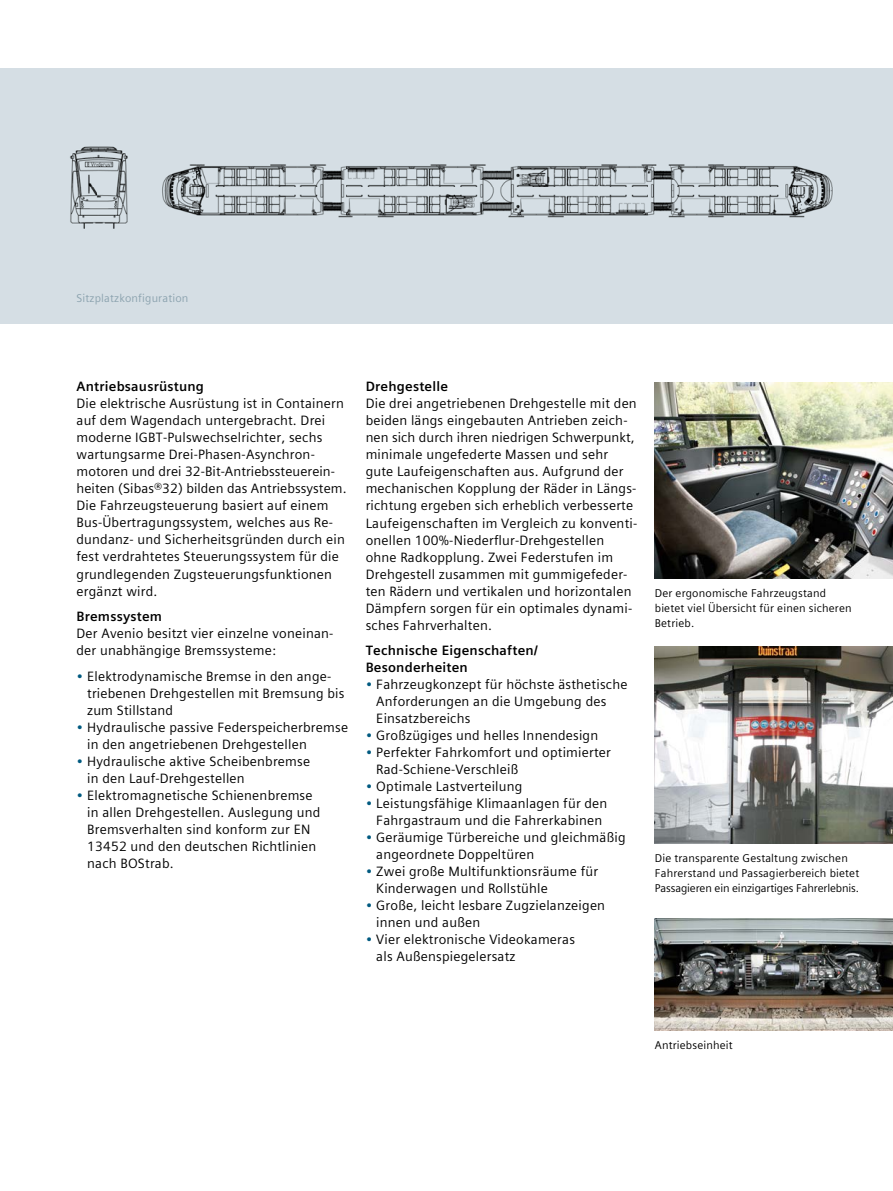
<style>
.page{position:relative;width:893px;height:1191px;background:#fff}
.page>*{position:absolute;margin:0;border:0;box-sizing:border-box;transform-origin:0 0}
.t1{font:13.5px/17px "Siemens Sans Global";letter-spacing:.015em;color:#000}
.t2{font:700 13.5px/17px "Siemens Sans Global";letter-spacing:.015em;color:#000}
.t3{font:11.25px/14.7px "Siemens Sans Global";letter-spacing:.015em;color:#000}
.t4{font:11.25px "Siemens Sans Global";letter-spacing:.015em;color:#8ca3af}
.s1{color:#005a80}
</style>
<div class="page">
<div style="left:0;top:68px;width:893px;height:255px;background:#d5dee4"></div>
<img style="left:162px;top:164px;width:671px;height:54px">
<img style="left:70px;top:146px;width:58px;height:83px">
<img style="left:655px;top:383px;width:238px;height:195px">
<img style="left:655px;top:646px;width:238px;height:197px">
<img style="left:655px;top:918px;width:238px;height:112px">
<p class="t4" style="left:77px;top:289px;width:113px">Sitzplatzkonfiguration</p>
<p class="t2" style="left:77px;top:378px;width:129px">Antriebsausrüstung</p>
<p class="t1" style="left:77px;top:395px;width:271px">Die elektrische Ausrüstung ist in Containern auf dem Wagendach unter gebracht. Drei moderne IGBT-Pulswechsel richter, sechs wartungsarme Drei- Phasen-Asynchron&shy;motoren und drei 32-Bit-Antriebssteuerein&shy;heiten (Sibas®32) bilden das Antriebssystem.<br>Die Fahrzeugsteuerung basiert auf einem Bus-Über tragungssystem, welches aus Re&shy;dundanz- und Sicherheitsgründen durch ein fest verdrahtetes Steuerungssystem für die grundlegenden Zugsteuerungsfunktionen ergänzt wird.</p>
<p class="t2" style="left:77px;top:608px;width:87px">Bremssystem</p>
<p class="t1" style="left:77px;top:625px;width:258px">Der Avenio besitzt vier einzelne voneinan&shy;der unabhängige Bremssysteme:</p>
<p class="t1" style="left:87px;top:667px;width:259px;text-indent:-11px"><span class="s1">•</span> Elektrodynamische Bremse in den ange&shy;triebenen Drehgestellen mit Bremsung bis zum Stillstand</p>
<p class="t1" style="left:87px;top:718px;width:262px;text-indent:-11px"><span class="s1">•</span> Hydraulische passive Federspeicherbremse in den angetriebenen Dreh gestellen</p>
<p class="t1" style="left:87px;top:752px;width:225px;text-indent:-11px"><span class="s1">•</span> Hydraulische aktive Scheibenbremse in den Lauf-Drehgestellen</p>
<p class="t1" style="left:87px;top:786px;width:235px;text-indent:-11px"><span class="s1">•</span> Elektromagnetische Schienenbremse in allen Drehgestellen. Auslegung und<br>Bremsverhalten sind konform zur EN<br>13452 und den deutschen Richtlinien nach BOStrab.</p>
<p class="t2" style="left:366px;top:378px;width:84px">Drehgestelle</p>
<p class="t1" style="left:366px;top:395px;width:273px">Die drei angetriebenen Drehgestelle mit den beiden längs eingebauten Antrieben zeich&shy;nen sich durch ihren niedrigen Schwerpunkt, minimale ungefederte Massen und sehr gute Laufeigenschaften aus. Aufgrund der mechanischen Kopplung der Räder in Längs&shy;richtung ergeben sich erheblich verbesserte Laufeigenschaften im Vergleich zu konventi&shy;onellen 100%-Niederflur-Drehgestellen ohne Radkopplung. Zwei Federstufen im Drehgestell zusammen mit gummigefeder&shy;ten Rädern und vertikalen und horizontalen Dämpfern sorgen für ein optimales dynami&shy;sches Fahrverhalten.</p>
<p class="t2" style="left:366px;top:642px;width:173px">Technische Eigenschaften/<br>Besonderheiten</p>
<p class="t1" style="left:376px;top:676px;width:253px;text-indent:-11px"><span class="s1">•</span> Fahrzeugkonzept für höchste ästhetische<br>Anforderungen an die Umgebung des<br>Einsatzbereichs</p>
<p class="t1" style="left:366px;top:727px;width:234px"><span class="s1">•</span> Großzügiges und helles Innendesign</p>
<p class="t1" style="left:376px;top:744px;width:236px;text-indent:-11px"><span class="s1">•</span> Perfekter Fahrkomfort und optimierter<br>Rad-Schiene-Verschleiß</p>
<p class="t1" style="left:366px;top:778px;width:158px"><span class="s1">•</span> Optimale Lastverteilung</p>
<p class="t1" style="left:366px;top:795px;width:243px;text-align:center"><span class="s1">•</span> Leistungsfähige Klimaanlagen für den<br>Fahrgastraum und die Fahrerkabinen</p>
<p class="t1" style="left:376px;top:829px;width:251px;text-indent:-11px"><span class="s1">•</span> Geräumige Türbereiche und gleichmäßig angeordnete Doppeltüren</p>
<p class="t1" style="left:376px;top:863px;width:223px;text-indent:-11px"><span class="s1">•</span> Zwei große Multifunktionsräume für<br>Kinderwagen und Rollstühle</p>
<p class="t1" style="left:376px;top:897px;width:230px;text-indent:-11px"><span class="s1">•</span> Große, leicht lesbare Zugzielanzeigen innen und außen</p>
<p class="t1" style="left:376px;top:931px;width:200px;text-indent:-11px"><span class="s1">•</span> Vier elektronische Videokameras als Außenspiegelersatz</p>
<p class="t3" style="left:655px;top:586px;width:198px">Der ergonomische Fahrzeugstand bietet viel Übersicht für einen sicheren<br>Betrieb.</p>
<p class="t3" style="left:655px;top:851px;width:206px">Die transparente Gestaltung zwischen<br>Fahrerstand und Passagierbereich bietet<br>Passagieren ein einzigartiges Fahrerlebnis.</p>
<p class="t3" style="left:655px;top:1037px;width:79px">Antriebseinheit</p>
</div>
